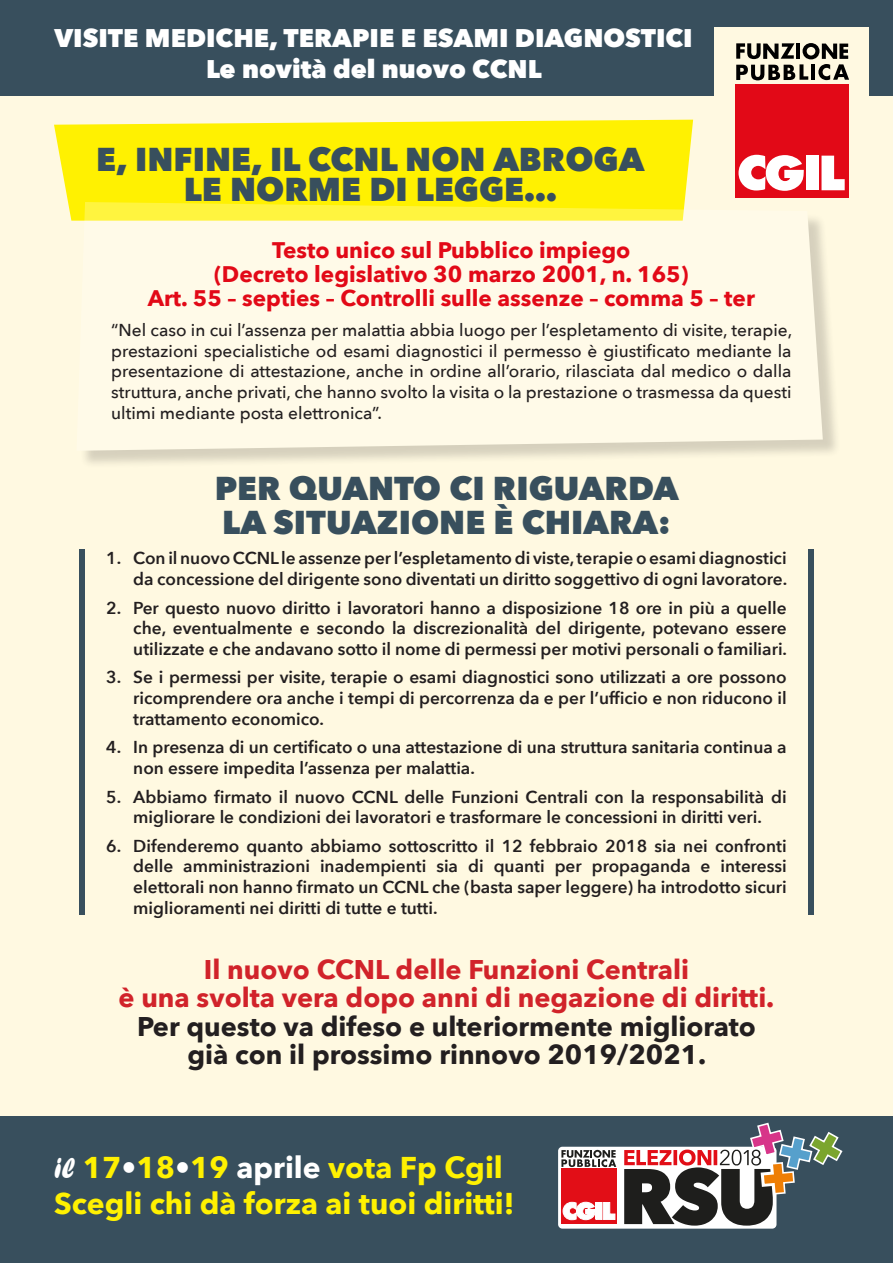
<style>
.page{position:relative;width:893px;height:1263px;background:#fff9e1}
.page>*{position:absolute;margin:0;border:0;box-sizing:border-box;transform-origin:0 0}
.t1{font:800 33px/30px "Avenir Next";color:#384f5d;text-align:center}
.t2{font:700 30px "Avenir Next";color:#fff101}
.t3{font:700 27px "Avenir Next";color:#d1232a}
.t4{font:700 27px "Avenir Next";color:#231f20}
.t5{font:800 25.5px "Avenir Next";color:#fff}
.t6{font:700 22.5px "Avenir Next";color:#e20917}
.t7{font:600 17.25px/20.7px "Avenir Next";color:#231f20;text-align:justify}
.t8{font:500 17.25px/20.7px "Avenir Next";color:#231f20;text-align:justify}
.s1{font-family:"Forte";font-weight:400;color:#fff}
.s2{color:#fff}
</style>
<div class="page">
<div style="left:0;top:1116px;width:893px;height:147px;background:#384f5d"></div>
<div style="left:558px;top:1147px;width:218px;height:81px;background:#fff;border-radius:4px"></div>
<svg style="left:561px;top:1150px;width:55px;height:17px"></svg>
<div style="left:561px;top:1168px;width:56px;height:56px;background:#e20e17"></div>
<div style="left:596px;top:1202px;width:6px;height:17px;background:#fff"></div>
<svg style="left:603px;top:1202px;width:12px;height:17px"></svg>
<svg style="left:563px;top:1202px;width:32px;height:18px"></svg>
<svg style="left:624px;top:1123px;width:218px;height:103px"></svg>
<div style="left:0;top:0;width:893px;height:96px;background:#384f5d"></div>
<div style="left:714px;top:28px;width:155px;height:170px;background:#fff9e1"></div>
<div style="left:735px;top:85px;width:113px;height:113px;background:#e20917"></div>
<svg style="left:738px;top:155px;width:66px;height:36px"></svg>
<div style="left:806px;top:156px;width:12px;height:34px;background:#fff"></div>
<svg style="left:821px;top:156px;width:24px;height:34px"></svg>
<svg style="left:736px;top:43px;width:113px;height:37px"></svg>
<div style="left:54px;top:120px;width:639px;height:101px;background:#fff101"></div>
<div style="left:79px;top:204px;width:762px;height:265px;background:#231f20;opacity:.75"></div>
<svg style="left:77px;top:202px;width:746px;height:249px"></svg>
<div style="left:80px;top:550px;width:5px;height:365px;background:#384f5d"></div>
<div style="left:808px;top:550px;width:5px;height:365px;background:#384f5d"></div>
<p class="t5" style="left:54px;top:22px;width:640px">VISITE MEDICHE, TERAPIE E ESAMI DIAGNOSTICI</p>
<p class="t5" style="left:206px;top:53px;width:337px">Le novità del nuovo CCNL</p>
<p class="t1" style="left:96px;top:144px;width:550px">E, INFINE, IL CCNL NON ABROGA<br>LE NORME DI LEGGE…</p>
<p class="t6" style="left:272px;top:231px;width:360px">Testo unico sul Pubblico impiego</p>
<p class="t6" style="left:214px;top:255px;width:476px">(Decreto legislativo 30 marzo 2001, n. 165)</p>
<p class="t6" style="left:148px;top:279px;width:609px">Art. 55 – septies – Controlli sulle assenze – comma 5 – ter</p>
<p class="t8" style="left:111px;top:319px;width:682px">“Nel caso in cui l’assenza per malattia abbia luogo per l’espletamento di visite, terapie, prestazioni specialistiche od esami diagnostici il permesso è giustificato mediante la presentazione di attestazione, anche in ordine all’orario, rilasciata dal medico o dalla struttura, anche privati, che hanno svolto la visita o la prestazione o trasmessa da questi ultimi mediante posta elettronica”.</p>
<p class="t1" style="left:215px;top:473px;width:466px">PER QUANTO CI RIGUARDA</p>
<p class="t1" style="left:222px;top:507px;width:450px">LA SITUAZIONE È CHIARA:</p>
<p class="t7" style="left:106px;top:547px;width:682px;text-align:right">1. Con il nuovo CCNL le assenze per l’espletamento di viste, terapie o esami diagnostici da concessione del dirigente sono diventati un diritto soggettivo di ogni lavoratore.</p>
<p class="t7" style="left:133px;top:597px;width:655px;text-indent:-27px">2. Per questo nuovo diritto i lavoratori hanno a disposizione 18 ore in più a quelle che, eventualmente e secondo la discrezionalità del dirigente, potevano essere utilizzate e che andavano sotto il nome di permessi per motivi personali o familiari.</p>
<p class="t7" style="left:133px;top:667px;width:655px;text-indent:-27px">3. Se i permessi per visite, terapie o esami diagnostici sono utilizzati a ore possono ricomprendere ora anche i tempi di percorrenza da e per l’ufficio e non riducono il trattamento economico.</p>
<p class="t7" style="left:133px;top:736px;width:655px;text-indent:-27px">4. In presenza di un certificato o una attestazione di una struttura sanitaria continua a non essere impedita l’assenza per malattia.</p>
<p class="t7" style="left:106px;top:786px;width:682px;text-align:center">5. Abbiamo firmato il nuovo CCNL delle Funzioni Centrali con la responsabilità di migliorare le condizioni dei lavoratori e trasformare le concessioni in diritti veri.</p>
<p class="t7" style="left:133px;top:835px;width:655px;text-indent:-27px">6. Difenderemo quanto abbiamo sottoscritto il 12 febbraio 2018 sia nei confronti delle amministrazioni inadempienti sia di quanti per propaganda e interessi elettorali non hanno firmato un CCNL che (basta saper leggere) ha introdotto sicuri miglioramenti nei diritti di tutte e tutti.</p>
<p class="t3" style="left:204px;top:946px;width:487px">Il nuovo CCNL delle Funzioni Centrali</p>
<p class="t3" style="left:119px;top:974px;width:657px">è una svolta vera dopo anni di negazione di diritti.</p>
<p class="t4" style="left:137px;top:1003px;width:620px">Per questo va difeso e ulteriormente migliorato</p>
<p class="t4" style="left:187px;top:1031px;width:520px">già con il prossimo rinnovo 2019/2021.</p>
<p class="t2" style="left:54px;top:1142px;width:450px"><span class="s1">il</span> 17<span class="s2">•</span>18<span class="s2">•</span>19 <span class="s2">aprile</span> vota Fp Cgil</p>
<p class="t2" style="left:54px;top:1178px;width:462px">Scegli chi dà forza ai tuoi diritti!</p>
</div>
